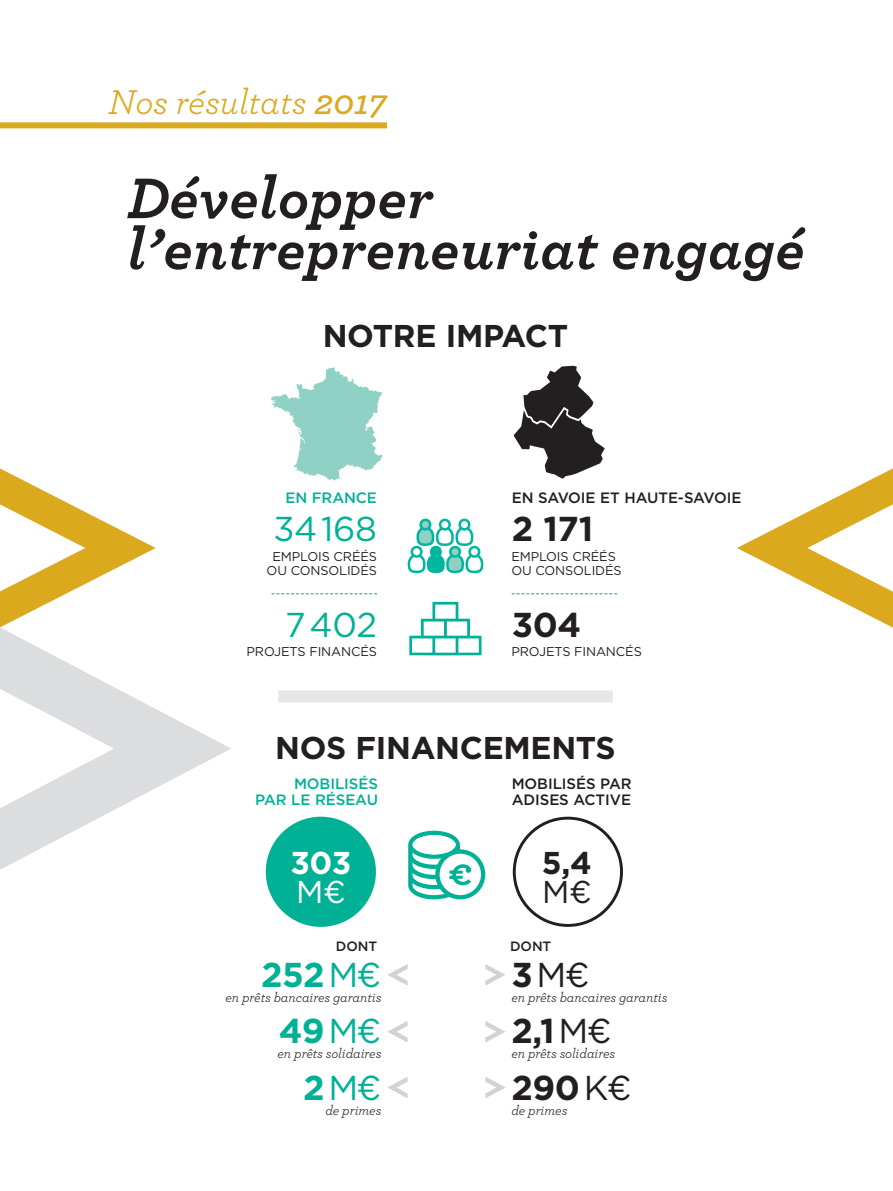
<style>
.page{position:relative;width:893px;height:1191px;background:#fff}
.page>*{position:absolute;margin:0;border:0;box-sizing:border-box;transform-origin:0 0}
.t1{font:italic 700 60px/51px "Archer";letter-spacing:.005em;color:#231f20}
.t2{font:italic 36px "Archer";color:#dba91e}
.t3{font:700 34.5px "Gotham";letter-spacing:-.01em;color:#231f20}
.t4{font:34.5px "Gotham";letter-spacing:-.01em;color:#00b195}
.t5{font:700 34.5px "Gotham";color:#00b195}
.t6{font:34.5px "Gotham";color:#231f20}
.t7{font:700 31.5px "Gotham";letter-spacing:-.01em;color:#231f20}
.t8{font:700 31.5px "Gotham";color:#fff}
.t9{font:31.5px "Gotham";color:#231f20}
.t10{font:31.5px "Gotham";color:#fff}
.t11{font:500 15px/16.5px "Gotham";letter-spacing:-.005em;color:#231f20}
.t12{font:500 15px/16.5px "Gotham";letter-spacing:-.005em;color:#00b195;text-align:right}
.t13{font:italic 13.8px "Archer";letter-spacing:-.005em;color:#231f20}
.t14{font:500 13.5px "Gotham";letter-spacing:-.005em;color:#231f20}
.t15{font:12.75px/14px "Gotham";letter-spacing:-.01em;color:#231f20}
.s1{font-weight:600}
.s2{font-weight:400}
.s3{font-weight:700}
</style>
<div class="page">
<svg style="left:485px;top:964px;width:20px;height:21px"></svg>
<svg style="left:387px;top:964px;width:21px;height:21px"></svg>
<svg style="left:485px;top:1021px;width:20px;height:21px"></svg>
<svg style="left:387px;top:1021px;width:21px;height:21px"></svg>
<svg style="left:485px;top:1077px;width:20px;height:21px"></svg>
<svg style="left:387px;top:1077px;width:21px;height:21px"></svg>
<svg style="left:408px;top:830px;width:77px;height:69px"></svg>
<div style="left:278px;top:690px;width:335px;height:12px;background:#e6e7e9"></div>
<svg style="left:271px;top:367px;width:111px;height:113px"></svg>
<svg style="left:512px;top:593px;width:105px;height:1px"></svg>
<svg style="left:272px;top:593px;width:105px;height:1px"></svg>
<div style="left:408px;top:554px;width:17px;height:19px;border:2px solid #00b79e;border-radius:50%"></div>
<div style="left:411px;top:546px;width:12px;height:12px;border:2px solid #00b79e;border-radius:50%"></div>
<svg style="left:467px;top:555px;width:15px;height:17px"></svg>
<div style="left:465px;top:554px;width:18px;height:19px;border:2px solid #00b79e;border-radius:50%"></div>
<div style="left:468px;top:546px;width:12px;height:12px;border:2px solid #00b79e;border-radius:50%"></div>
<svg style="left:437px;top:528px;width:15px;height:17px"></svg>
<div style="left:436px;top:526px;width:18px;height:20px;border:2px solid #00b79e;border-radius:50%"></div>
<svg style="left:440px;top:520px;width:10px;height:9px"></svg>
<div style="left:439px;top:518px;width:12px;height:12px;border:2px solid #00b79e;border-radius:50%"></div>
<svg style="left:457px;top:528px;width:15px;height:17px"></svg>
<div style="left:456px;top:526px;width:17px;height:20px;border:2px solid #00b79e;border-radius:50%"></div>
<svg style="left:460px;top:520px;width:9px;height:9px"></svg>
<div style="left:458px;top:518px;width:12px;height:12px;border:2px solid #00b79e;border-radius:50%"></div>
<div style="left:447px;top:555px;width:16px;height:17px;background:#8fd1c4;border-radius:50%"></div>
<div style="left:446px;top:554px;width:18px;height:19px;border:2px solid #00b79e;border-radius:50%"></div>
<svg style="left:450px;top:547px;width:10px;height:9px"></svg>
<div style="left:449px;top:546px;width:12px;height:12px;border:2px solid #00b79e;border-radius:50%"></div>
<svg style="left:418px;top:528px;width:15px;height:17px"></svg>
<div style="left:416px;top:526px;width:18px;height:20px;border:2px solid #00b79e;border-radius:50%"></div>
<svg style="left:421px;top:520px;width:9px;height:9px"></svg>
<div style="left:419px;top:518px;width:12px;height:12px;border:2px solid #00b79e;border-radius:50%"></div>
<div style="left:428px;top:555px;width:15px;height:17px;background:#00b79e;border-radius:50%"></div>
<div style="left:427px;top:554px;width:18px;height:19px;border:2px solid #00b79e;border-radius:50%"></div>
<div style="left:431px;top:547px;width:10px;height:9px;background:#00b79e;border-radius:50%"></div>
<div style="left:430px;top:546px;width:12px;height:12px;border:2px solid #00b79e;border-radius:50%"></div>
<svg style="left:409px;top:602px;width:72px;height:53px"></svg>
<svg style="left:513px;top:816px;width:110px;height:111px"></svg>
<div style="left:266px;top:816px;width:110px;height:111px;background:#00b195;border-radius:50%"></div>
<svg style="left:0;top:468px;width:156px;height:159px"></svg>
<svg style="left:737px;top:468px;width:156px;height:159px"></svg>
<div style="left:0;top:122px;width:387px;height:6px;background:#dba91e"></div>
<svg style="left:0;top:627px;width:231px;height:242px"></svg>
<svg style="left:513px;top:365px;width:92px;height:114px"></svg>
<h2 class="t2" style="left:108px;top:76px;width:280px">Nos résultats <span class="s1">2017</span></h2>
<h1 class="t1" style="left:128px;top:168px;width:679px">Développer l’entrepreneuriat engagé</h1>
<h3 class="t7" style="left:323px;top:315px;width:247px">NOTRE IMPACT</h3>
<p class="t12" style="left:285px;top:489px;width:93px">EN FRANCE</p>
<p class="t11" style="left:512px;top:489px;width:231px">EN SAVOIE ET HAUTE-SAVOIE</p>
<h3 class="t4" style="left:273px;top:507px;width:105px">34 168</h3>
<h3 class="t3" style="left:512px;top:506px;width:83px">2 171</h3>
<p class="t15" style="left:267px;top:549px;width:112px;text-align:center">EMPLOIS CRÉÉS<br>OU CONSOLIDÉS</p>
<p class="t15" style="left:511px;top:549px;width:112px">EMPLOIS CRÉÉS<br>OU CONSOLIDÉS</p>
<h3 class="t4" style="left:285px;top:602px;width:93px">7 402</h3>
<h3 class="t3" style="left:512px;top:601px;width:71px">304</h3>
<p class="t15" style="left:246px;top:644px;width:132px">PROJETS FINANCÉS</p>
<p class="t15" style="left:511px;top:644px;width:132px">PROJETS FINANCÉS</p>
<h3 class="t7" style="left:275px;top:727px;width:342px">NOS FINANCEMENTS</h3>
<p class="t12" style="left:255px;top:775px;width:124px">MOBILISÉS<br>PAR LE RÉSEAU</p>
<h3 class="t8" style="left:290px;top:842px;width:63px">303</h3>
<h3 class="t10" style="left:296px;top:871px;width:51px">M€</h3>
<p class="t11" style="left:512px;top:775px;width:122px">MOBILISÉS PAR<br>ADISES ACTIVE</p>
<h3 class="t7" style="left:542px;top:842px;width:51px">5,4</h3>
<h3 class="t9" style="left:542px;top:871px;width:51px">M€</h3>
<p class="t14" style="left:336px;top:937px;width:43px">DONT</p>
<p class="t14" style="left:510px;top:937px;width:43px">DONT</p>
<h3 class="t5" style="left:261px;top:952px;width:122px">252 <span class="s2">M€</span></h3>
<p class="t13" style="left:225px;top:987px;width:158px">en prêts bancaires garantis</p>
<h3 class="t5" style="left:279px;top:1008px;width:104px">49 <span class="s2">M€</span></h3>
<p class="t13" style="left:278px;top:1044px;width:105px">en prêts solidaires</p>
<h3 class="t4" style="left:303px;top:1065px;width:80px"><span class="s3">2</span> M€</h3>
<p class="t13" style="left:325px;top:1100px;width:58px">de primes</p>
<h3 class="t6" style="left:511px;top:952px;width:80px"><span class="s3">3</span>M€</h3>
<p class="t13" style="left:511px;top:987px;width:158px">en prêts bancaires garantis</p>
<h3 class="t3" style="left:511px;top:1008px;width:102px">2,1 <span class="s2">M€</span></h3>
<p class="t13" style="left:511px;top:1044px;width:105px">en prêts solidaires</p>
<h3 class="t3" style="left:511px;top:1064px;width:122px">290 <span class="s2">K€</span></h3>
<p class="t13" style="left:511px;top:1100px;width:58px">de primes</p>
</div>
